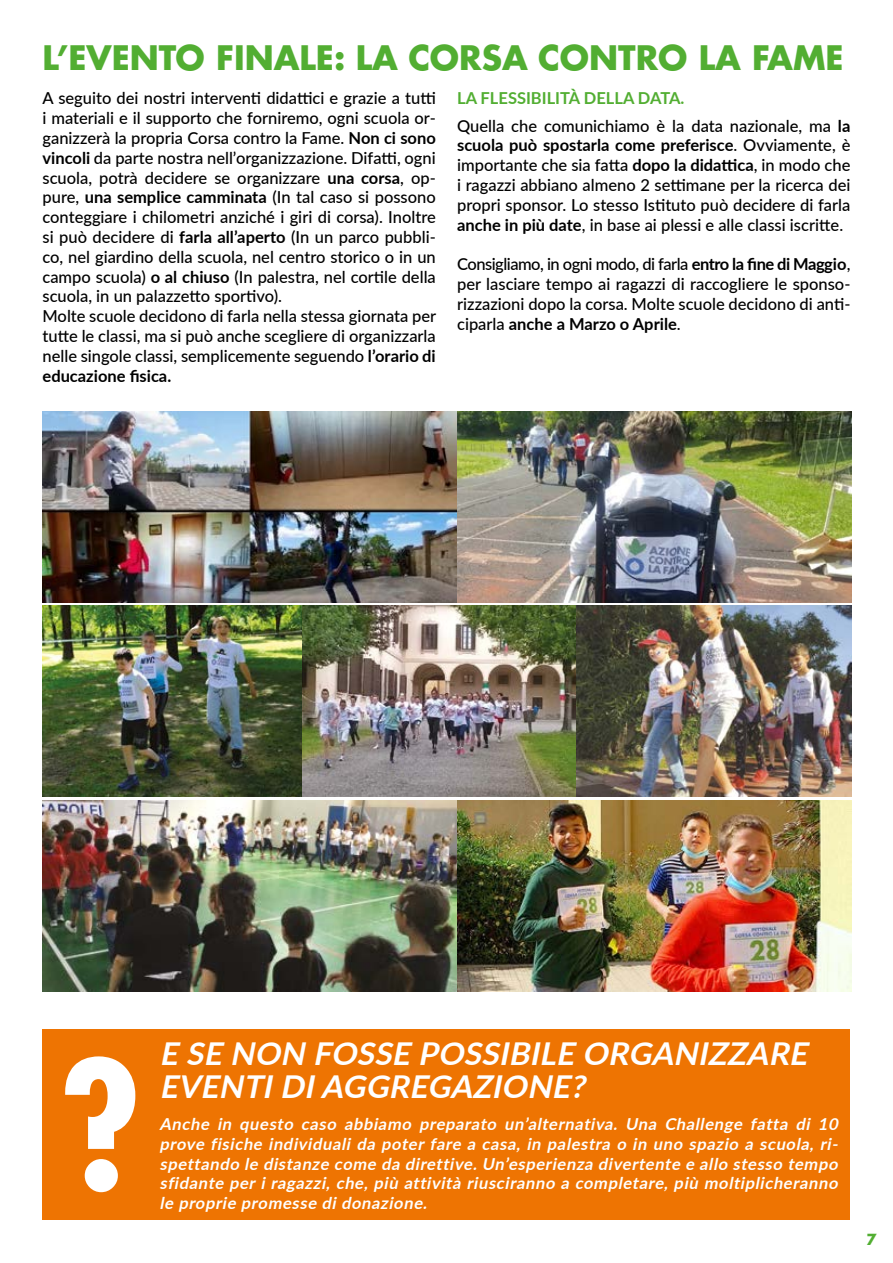
<style>
.page{position:relative;width:893px;height:1263px;background:#fff}
.page>*{position:absolute;margin:0;border:0;box-sizing:border-box;transform-origin:0 0}
.t1{font:700 condensed 174.6px "Futura LT Pro";color:#fff}
.t2{font:700 33px "Futura LT Pro";color:#52ae32}
.t3{font:italic 700 31.5px/33px "Lato";color:#fff}
.t4{font:500 16.5px/19.8px "Lato";color:#000}
.t5{font:italic 700 16.5px/19.8px "Lato";color:#fff;text-align:justify}
.t6{font:700 15px "Futura LT Pro";color:#52ae32}
.s1{font-weight:700}
.s2{font-weight:700;color:#52ae32}
</style>
<div class="page">
<img style="left:43px;top:411px;width:808px;height:191px">
<img style="left:43px;top:800px;width:808px;height:191px">
<img style="left:43px;top:605px;width:808px;height:191px">
<div style="left:43px;top:1029px;width:807px;height:191px;background:#ee7402"></div>
<h2 class="t2" style="left:43px;top:32px;width:802px">L’EVENTO FINALE: LA CORSA CONTRO LA FAME</h2>
<p class="t4" style="left:43px;top:88px;width:395px">A seguito dei nostri interventi didattici e grazie a tutti i materiali e il supporto che forniremo, ogni scuola or&shy;ganizzerà la propria Corsa contro la Fame. <span class="s1">Non ci sono vincoli</span> da parte nostra nell’organizzazione. Difatti, ogni scuola, potrà decidere se organizzare <span class="s1">una corsa</span>, op&shy;pure, <span class="s1">una semplice camminata</span> (In tal caso si possono conteggiare i chilometri anziché i giri di corsa). Inoltre si può decidere di <span class="s1">farla all’aperto</span> (In un parco pubbli&shy;co, nel giardino della scuola, nel centro storico o in un campo scuola) <span class="s1">o al chiuso</span> (In palestra, nel cortile della scuola, in un palazzetto sportivo).<br>Molte scuole decidono di farla nella stessa giornata per tutte le classi, ma si può anche scegliere di organizzarla nelle singole classi, semplicemente seguendo <span class="s1">l’orario di educazione fisica.</span></p>
<p class="t4" style="left:457px;top:84px;width:395px;line-height:27.3px"><span class="s2">LA FLESSIBILITÀ DELLA DATA.<br></span>Quella che comunichiamo è la data nazionale, ma <span class="s1">la</span></p>
<p class="t4" style="left:457px;top:135px;width:395px;text-align:justify"><span class="s1">scuola può spostarla come preferisce</span>. Ovviamente, è importante che sia fatta <span class="s1">dopo la didattica</span>, in modo che i ragazzi abbiano almeno 2 settimane per la ricerca dei propri sponsor. Lo stesso Istituto può decidere di farla <span class="s1">anche in più date</span>, in base ai plessi e alle classi iscritte.</p>
<p class="t4" style="left:457px;top:254px;width:395px;text-align:justify">Consigliamo, in ogni modo, di farla <span class="s1">entro la fine di Maggio</span>, per lasciare tempo ai ragazzi di raccogliere le sponso&shy;rizzazioni dopo la corsa. Molte scuole decidono di anti&shy;ciparla <span class="s1">anche a Marzo o Aprile</span>.</p>
<h1 class="t1" style="left:61px;top:1008px;width:81px">?</h1>
<h3 class="t3" style="left:159px;top:1036px;width:658px">E SE NON FOSSE POSSIBILE ORGANIZZARE<br>EVENTIDIAGGREGAZIONE?</h3>
<p class="t5" style="left:159px;top:1113px;width:684px">Anche in questo caso abbiamo preparato un’alternativa. Una Challenge fatta di 10 prove fisiche individuali da poter fare a casa, in palestra o in uno spazio a scuola, ri&shy;spettando le distanze come da direttive.Un’esperienza divertente e allo stesso tempo sfidante per i ragazzi, che, più attività riusciranno a completare, più moltiplicheranno</p>
<p class="t5" style="left:159px;top:1192px;width:273px">le proprie promesse didonazione.</p>
<p class="t6" style="left:867px;top:1228px;width:12px">7</p>
</div>
